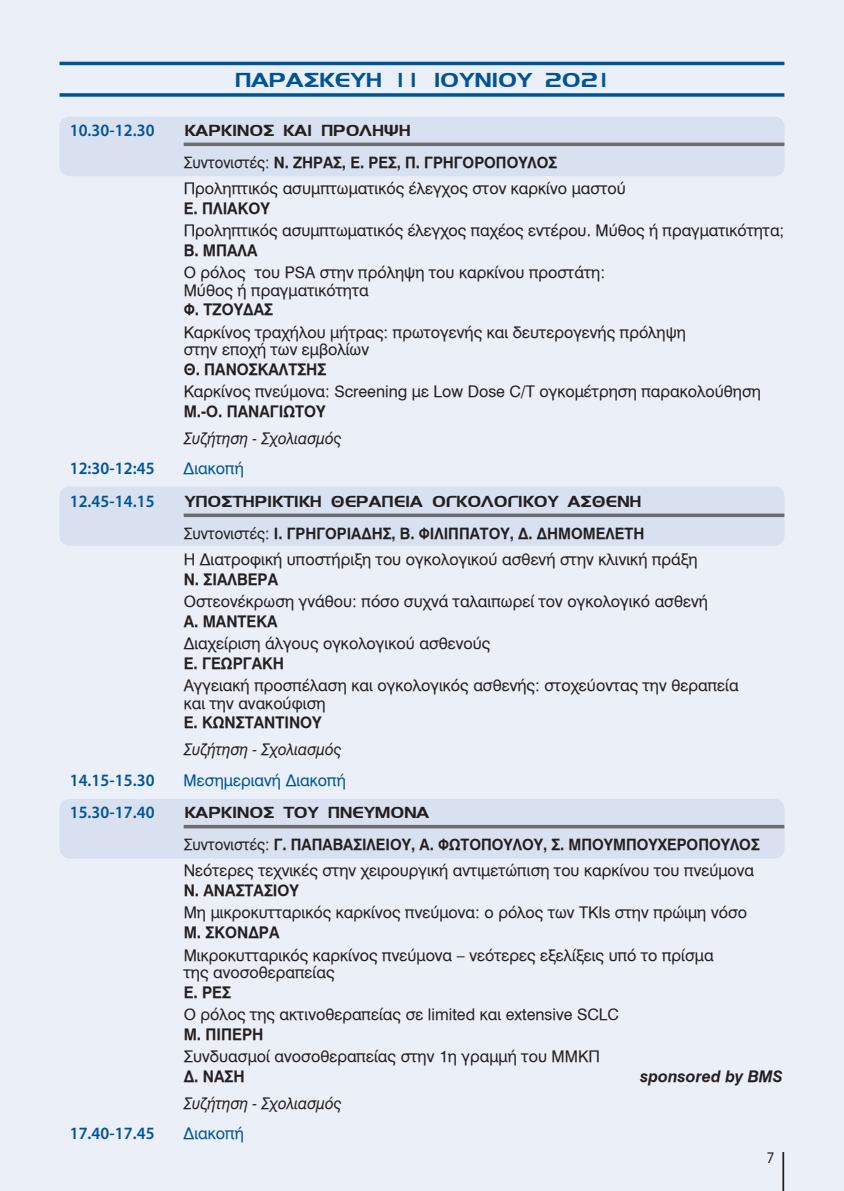
<style>
.page{position:relative;width:844px;height:1191px;background:#fff}
.page>*{position:absolute;margin:0;border:0;box-sizing:border-box;transform-origin:0 0}
.t1{font:21px "UB Omnius";color:#005495;scale:1.2 1}
.t2{font:600 17.32px "Myriad Pro";letter-spacing:.005em;color:#005495;scale:.95 1}
.t3{font:16.62px "UB Omnius";color:#231f20;scale:1.1 1}
.t4{font:16.28px "Myriad Pro";color:#231f20;scale:.9 1}
.t5{font:15.75px/17.5px "UB Helvetica";color:#231f20}
.t6{font:15.75px "UB Helvetica Bold";color:#231f20;scale:.95 1}
.t7{font:15.75px "UB Helvetica Italic";color:#231f20;scale:.95 1}
.t8{font:15.75px "UB Helvetica";color:#005495}
.t9{font:italic 15.75px "UB Helvetica Bold";color:#231f20}
.t10{font:15.4px "UB Helvetica Bold";color:#231f20;scale:.95 1}
.s1{font-family:"UB Helvetica"}
</style>
<div class="page">
<div style="left:0;top:0;width:843px;height:1191px;background:#eaeff8"></div>
<hr style="left:782px;top:1152px;width:2px;height:39px;background:#231f20">
<div style="left:60px;top:117px;width:724px;height:59px;background:#d9e1f1;border-radius:10px"></div>
<div style="left:60px;top:486px;width:724px;height:60px;background:#d9e1f1;border-radius:10px"></div>
<div style="left:60px;top:799px;width:724px;height:59px;background:#d9e1f1;border-radius:10px"></div>
<hr style="left:60px;top:62px;width:724px;height:3px;background:#005495">
<svg style="left:60px;top:93px;width:724px;height:4px;background:#1c67a1"></svg>
<hr style="left:184px;top:143px;width:600px;height:3px;background:#6c6d70">
<svg style="left:184px;top:513px;width:600px;height:4px;background:#7a7c81"></svg>
<hr style="left:184px;top:825px;width:600px;height:3px;background:#6c6d70">
<h1 class="t1" style="left:234px;top:69px;width:29px">Παρασκε</h1>
<h1 class="t1" style="left:349px;top:69px;width:116px">υή 11 Ιουνίο</h1>
<h1 class="t1" style="left:516px;top:69px;width:80px">υ 2021</h1>
<p class="t2" style="left:70px;top:119px;width:91px">10.30-12.30</p>
<p class="t3" style="left:184px;top:122px;width:207px">ΚΑΡΚΙΝΟΣ ΚΑΙ ΠΡΟΛΗΨΗ</p>
<p class="t10" style="left:184px;top:153px;width:394px"><span class="s1">Συντονιστές:</span> Ν. ΖΗΡΑΣ, Ε. ΡΕΣ, Π. ΓΡΗΓΟΡΟΠΟΥΛΟΣ</p>
<p class="t5" style="left:184px;top:180px;width:443px">Προληπτικός ασυμπτωματικός έλεγχος στον καρκίνο μαστού</p>
<p class="t6" style="left:184px;top:199px;width:92px">Ε. ΠΛΙΑΚΟΥ</p>
<p class="t5" style="left:184px;top:222px;width:602px">Προληπτικός ασυμπτωματικός έλεγχος παχέος εντέρου. Μύθος ή πραγματικότητα;</p>
<p class="t6" style="left:184px;top:241px;width:79px">Β. ΜΠΑΛΑ</p>
<p class="t5" style="left:184px;top:264px;width:423px">Ο ρόλος του PSA στην πρόληψη του καρκίνου προστάτη:<br>Μύθος ή πραγματικότητα</p>
<p class="t6" style="left:184px;top:300px;width:95px">Φ. ΤΖΟΥΔΑΣ</p>
<p class="t5" style="left:184px;top:324px;width:504px">Καρκίνος τραχήλου μήτρας: πρωτογενής και δευτερογενής πρόληψη στην εποχή των εμβολίων</p>
<p class="t6" style="left:184px;top:360px;width:152px">Θ. ΠΑΝΟΣΚΑΛΤΣΗΣ</p>
<p class="t5" style="left:184px;top:383px;width:578px">Καρκίνος πνεύμονα: Screening με Low Dose C/T ογκομέτρηση παρακολούθηση</p>
<p class="t6" style="left:184px;top:402px;width:151px">Μ.-Ο. ΠΑΝΑΓΙΩΤΟΥ</p>
<p class="t7" style="left:184px;top:429px;width:168px">Συζήτηση - Σχολιασμός</p>
<p class="t2" style="left:70px;top:457px;width:91px">12:30-12:45</p>
<p class="t8" style="left:184px;top:459px;width:62px">Διακοπή</p>
<p class="t2" style="left:70px;top:490px;width:91px">12.45-14.15</p>
<p class="t3" style="left:184px;top:493px;width:416px">ΥΠΟΣΤΗΡΙΚΤΙΚΗ ΘΕΡΑΠΕΙΑ ΟΓΚΟΛΟΓΙΚΟΥ ΑΣΘΕΝΗ</p>
<p class="t10" style="left:184px;top:524px;width:486px"><span class="s1">Συντονιστές:</span> Ι. ΓΡΗΓΟΡΙΑΔΗΣ, Β. ΦΙΛΙΠΠΑΤΟΥ, Δ. ΔΗΜΟΜΕΛΕΤΗ</p>
<p class="t5" style="left:184px;top:551px;width:515px">Η Διατροφική υποστήριξη του ογκολογικού ασθενή στην κλινική πράξη</p>
<p class="t6" style="left:184px;top:569px;width:101px">Ν. ΣΙΑΛΒΕΡΑ</p>
<p class="t5" style="left:184px;top:593px;width:525px">Οστεονέκρωση γνάθου: πόσο συχνά ταλαιπωρεί τον ογκολογικό ασθενή</p>
<p class="t6" style="left:184px;top:612px;width:100px">Α. ΜΑΝΤΕΚΑ</p>
<p class="t5" style="left:184px;top:635px;width:308px">Διαχείριση άλγους ογκολογικού ασθενούς</p>
<p class="t6" style="left:184px;top:654px;width:107px">Ε. ΓΕΩΡΓΑΚΗ</p>
<p class="t5" style="left:184px;top:677px;width:556px">Αγγειακή προσπέλαση και ογκολογικός ασθενής: στοχεύοντας την θεραπεία και την ανακούφιση</p>
<p class="t6" style="left:184px;top:713px;width:147px">Ε. ΚΩΝΣΤΑΝΤΙΝΟΥ</p>
<p class="t7" style="left:184px;top:740px;width:168px">Συζήτηση - Σχολιασμός</p>
<p class="t2" style="left:70px;top:768px;width:91px">14.15-15.30</p>
<p class="t8" style="left:184px;top:771px;width:164px">Μεσημεριανή Διακοπή</p>
<p class="t2" style="left:70px;top:801px;width:91px">15.30-17.40</p>
<p class="t3" style="left:184px;top:804px;width:224px">ΚΑΡΚΙΝΟΣ ΤΟΥ ΠΝΕΥΜΟΝΑ</p>
<p class="t10" style="left:184px;top:835px;width:607px"><span class="s1">Συντονιστές:</span> Γ. ΠΑΠΑΒΑΣΙΛΕΙΟΥ, Α. ΦΩΤΟΠΟΥΛΟΥ, Σ. ΜΠΟΥΜΠΟΥΧΕΡΟΠΟΥΛΟΣ</p>
<p class="t5" style="left:184px;top:862px;width:572px">Νεότερες τεχνικές στην χειρουργική αντιμετώπιση του καρκίνου του πνεύμονα</p>
<p class="t6" style="left:184px;top:881px;width:123px">Ν. ΑΝΑΣΤΑΣΙΟΥ</p>
<p class="t5" style="left:184px;top:904px;width:564px">Μη μικροκυτταρικός καρκίνος πνεύμονα: ο ρόλος των TKIs στην πρώιμη νόσο</p>
<p class="t6" style="left:184px;top:923px;width:102px">Μ. ΣΚΟΝΔΡΑ</p>
<p class="t5" style="left:184px;top:946px;width:531px">Μικροκυτταρικός καρκίνος πνεύμονα – νεότερες εξελίξεις υπό το πρίσμα της ανοσοθεραπείας</p>
<p class="t6" style="left:184px;top:982px;width:51px">Ε. ΡΕΣ</p>
<p class="t5" style="left:184px;top:1006px;width:436px">Ο ρόλος της ακτινοθεραπείας σε limited και extensive SCLC</p>
<p class="t6" style="left:184px;top:1024px;width:85px">Μ. ΠΙΠΕΡΗ</p>
<p class="t5" style="left:184px;top:1048px;width:417px">Συνδυασμοί ανοσοθεραπείας στην 1η γραμμή του ΜΜΚΠ</p>
<p class="t6" style="left:184px;top:1067px;width:66px">Δ. ΝΑΣΗ</p>
<p class="t9" style="left:640px;top:1067px;width:144px">sponsored by BMS</p>
<p class="t7" style="left:184px;top:1094px;width:168px">Συζήτηση - Σχολιασμός</p>
<p class="t2" style="left:70px;top:1122px;width:91px">17.40-17.45</p>
<p class="t8" style="left:184px;top:1124px;width:62px">Διακοπή</p>
<p class="t4" style="left:766px;top:1147px;width:10px">7</p>
</div>
